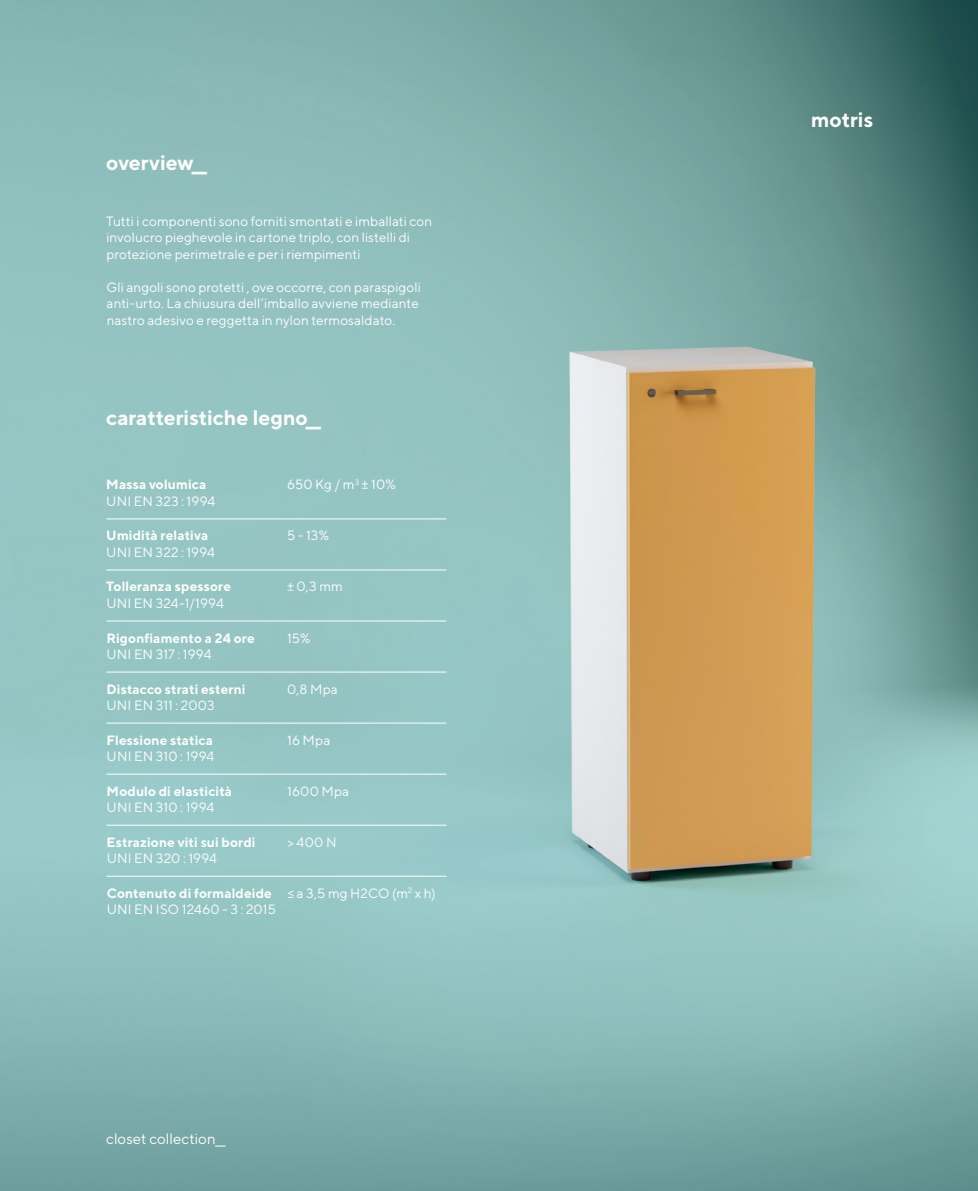
<style>
.page{position:relative;width:978px;height:1191px;background:#fff}
.page>*{position:absolute;margin:0;border:0;box-sizing:border-box;transform-origin:0 0}
.t1{font:700 21px "TT Norms";letter-spacing:-.005em;color:#fff}
.t2{font:15px "TT Norms";color:#fff}
.t3{font:13.5px/16.5px "TT Norms";letter-spacing:.005em;color:#fff}
.t4{font:700 13.5px "TT Norms";letter-spacing:.01em;color:#fff}
</style>
<div class="page">
<img style="left:0;top:0;width:978px;height:1191px">
<hr style="left:106px;top:518px;width:181px;height:1px;background:#fff">
<hr style="left:287px;top:518px;width:159px;height:1px;background:#fff">
<hr style="left:106px;top:570px;width:181px;height:1px;background:#fff">
<hr style="left:287px;top:570px;width:159px;height:1px;background:#fff">
<hr style="left:106px;top:621px;width:181px;height:1px;background:#fff">
<hr style="left:287px;top:621px;width:159px;height:1px;background:#fff">
<hr style="left:106px;top:672px;width:181px;height:1px;background:#fff">
<hr style="left:287px;top:672px;width:159px;height:1px;background:#fff">
<hr style="left:106px;top:723px;width:181px;height:1px;background:#fff">
<hr style="left:287px;top:723px;width:159px;height:1px;background:#fff">
<hr style="left:106px;top:774px;width:181px;height:1px;background:#fff">
<hr style="left:287px;top:774px;width:159px;height:1px;background:#fff">
<hr style="left:106px;top:825px;width:181px;height:1px;background:#fff">
<hr style="left:287px;top:825px;width:159px;height:1px;background:#fff">
<hr style="left:106px;top:876px;width:181px;height:1px;background:#fff">
<hr style="left:287px;top:876px;width:159px;height:1px;background:#fff">
<h1 class="t1" style="left:106px;top:149px;width:102px">overview_</h1>
<p class="t3" style="left:106px;top:212px;width:327px">Tutti i componenti sono forniti smontati e imballati con involucro pieghevole in cartone triplo, con listelli di protezione perimetrale e per i riempimenti</p>
<p class="t3" style="left:107px;top:278px;width:316px">Gli angoli sono protetti , ove occorre, con paraspigoli anti-urto. La chiusura dell’imballo avviene mediante nastro adesivo e reggetta in nylon termosaldato.</p>
<h1 class="t1" style="left:106px;top:405px;width:216px">caratteristiche legno_</h1>
<p class="t4" style="left:106px;top:476px;width:102px">Massa volumica</p>
<p class="t3" style="left:106px;top:492px;width:111px">UNI EN 323 : 1994</p>
<p class="t3" style="left:287px;top:476px;width:110px">650 Kg / m<sup>3</sup> ± 10%</p>
<p class="t4" style="left:106px;top:527px;width:104px">Umidità relativa</p>
<p class="t3" style="left:106px;top:543px;width:110px">UNI EN 322 : 1994</p>
<p class="t3" style="left:287px;top:527px;width:43px">5 - 13%</p>
<p class="t4" style="left:106px;top:578px;width:126px">Tolleranza spessore</p>
<p class="t3" style="left:106px;top:594px;width:119px">UNI EN 324-1/1994</p>
<p class="t3" style="left:287px;top:578px;width:57px">± 0,3 mm</p>
<p class="t4" style="left:106px;top:629px;width:150px">Rigonfiamento a 24 ore</p>
<p class="t3" style="left:106px;top:645px;width:107px">UNI EN 317 : 1994</p>
<p class="t3" style="left:287px;top:629px;width:25px">15%</p>
<p class="t4" style="left:106px;top:680px;width:141px">Distacco strati esterni</p>
<p class="t3" style="left:107px;top:697px;width:110px">UNI EN 311 : 2003</p>
<p class="t3" style="left:287px;top:680px;width:52px">0,8 Mpa</p>
<p class="t4" style="left:107px;top:731px;width:108px">Flessione statica</p>
<p class="t3" style="left:107px;top:748px;width:109px">UNI EN 310 : 1994</p>
<p class="t3" style="left:287px;top:731px;width:45px">16 Mpa</p>
<p class="t4" style="left:107px;top:782px;width:127px">Modulo di elasticità</p>
<p class="t3" style="left:107px;top:799px;width:109px">UNI EN 310 : 1994</p>
<p class="t3" style="left:287px;top:782px;width:63px">1600 Mpa</p>
<p class="t4" style="left:107px;top:833px;width:151px">Estrazione viti sui bordi</p>
<p class="t3" style="left:107px;top:850px;width:112px">UNI EN 320 : 1994</p>
<p class="t3" style="left:287px;top:833px;width:51px">&gt; 400 N</p>
<p class="t4" style="left:107px;top:884px;width:167px">Contenuto di formaldeide</p>
<p class="t3" style="left:107px;top:901px;width:171px">UNI EN ISO 12460 - 3 : 2015</p>
<p class="t3" style="left:287px;top:884px;width:150px">≤ a 3,5 mg H2CO (m<sup>2</sup> x h)</p>
<p class="t2" style="left:106px;top:1129px;width:121px">closet collection_</p>
<h1 class="t1" style="left:811px;top:106px;width:64px">motris</h1>
</div>
